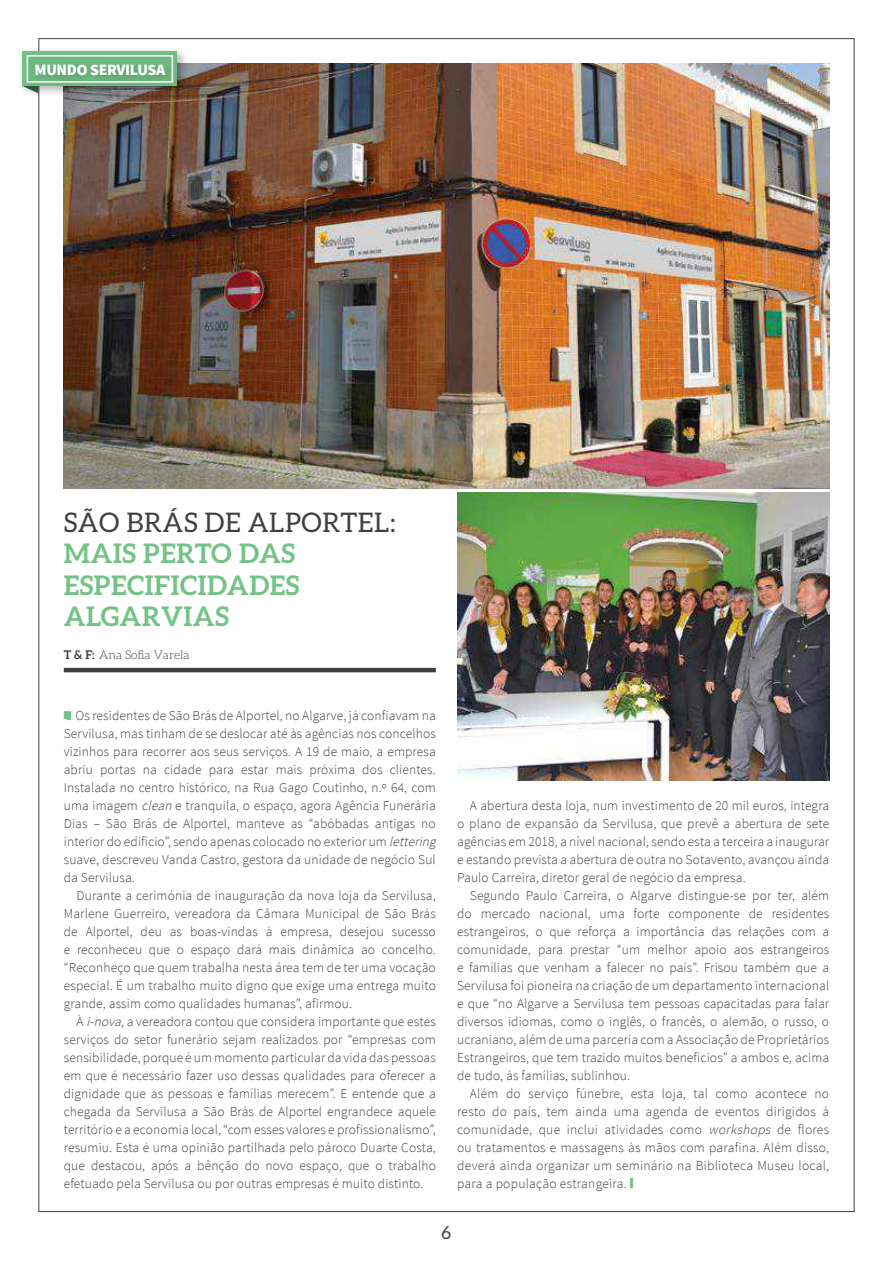
<style>
.page{position:relative;width:893px;height:1263px;background:#fff}
.page>*{position:absolute;margin:0;border:0;box-sizing:border-box;transform-origin:0 0}
.t1{font:700 27px/31.5px "Aleo";letter-spacing:.02em;color:#74c386}
.t2{font:27px "Aleo";letter-spacing:.02em;color:#404042}
.t3{font:18px "Aleo";color:#404042}
.t4{font:900 15.75px "Source Sans Pro";color:#fff}
.t5{font:300 13.5px/18px "Source Sans Pro";letter-spacing:.01em;color:#404042;text-align:justify}
.t6{font:300 12px "Aleo";color:#404042}
.s1{font-weight:700}
.s2{font-style:italic}
</style>
<div class="page">
<hr style="left:64px;top:668px;width:372px;height:4px;background:#404042">
<svg style="left:64px;top:711px;width:7px;height:9px"></svg>
<svg style="left:630px;top:1179px;width:3px;height:9px"></svg>
<img style="left:64px;top:64px;width:765px;height:425px">
<img style="left:457px;top:492px;width:372px;height:288px">
<div style="left:17px;top:45px;width:173px;height:53px;background:#000;opacity:.29"></div>
<div style="left:21px;top:49px;width:164px;height:46px;background:#000;opacity:.31"></div>
<svg style="left:23px;top:54px;width:151px;height:39px;background:#7aaf85"></svg>
<p class="t4" style="left:34px;top:59px;width:12px">MUNDO</p>
<p class="t4" style="left:90px;top:59px;width:10px">SERVILUSA</p>
<h1 class="t2" style="left:64px;top:507px;width:224px">SÃO BRÁS DE ALPOR</h1>
<h1 class="t2" style="left:340px;top:507px;width:57px">TEL:</h1>
<h1 class="t1" style="left:64px;top:537px;width:195px">MAIS PERTO DAS<br>ESPECIFICIDAD</h1>
<h1 class="t1" style="left:270px;top:569px;width:28px">ES</h1>
<h1 class="t1" style="left:64px;top:600px;width:148px">ALGARVIAS</h1>
<p class="t6" style="left:64px;top:649px;width:127px"><span class="s1">T &amp; F:</span> Ana Sofia Varela</p>
<p class="t5" style="left:64px;top:707px;width:377px;text-align:left;text-indent:12px">Os residentes de São Brás de Alportel, no Algarve, já confiavam na Servilusa, mas tinham de se deslocar até às agências nos concelhos vizinhos para recorrer aos seus serviços. A 19 de maio, a empresa abriu portas na cidade para estar mais próxima dos clientes.<br>Instalada no centro histórico, na Rua Gago Coutinho, n.º 64, com uma imagem <span class="s2">clean</span> e tranquila, o espaço, agora Agência Funerária Dias – São Brás de Alportel, manteve as “abóbadas antigas no interior do edifício”, sendo apenas colocado no exterior um <span class="s2">lettering </span>suave, descreveu Vanda Castro, gestora da unidade de negócio Sul da Servilusa.</p>
<p class="t5" style="left:64px;top:887px;width:374px;text-indent:13px">Durante a cerimónia de inauguração da nova loja da Servilusa, Marlene Guerreiro, vereadora da Câmara Municipal de São Brás de Alportel, deu as boas-vindas à empresa, desejou sucesso e reconheceu que o espaço dará mais dinâmica ao concelho. “Reconheço que quem trabalha nesta área tem de ter uma vocação especial. É um trabalho muito digno que exige uma entrega muito grande, assim como qualidades humanas”, afirmou.</p>
<p class="t5" style="left:64px;top:1013px;width:374px;text-indent:13px">À <span class="s2">i-nova</span>, a vereadora contou que considera importante que estes serviços do setor funerário sejam realizados por “empresas com sensibilidade, porque é um momento particular da vida das pessoas em que é necessário fazer uso dessas qualidades para oferecer a dignidade que as pessoas e famílias merecem”. E entende que a chegada da Servilusa a São Brás de Alportel engrandece aquele território e a economia local, “com esses valores e profissionalismo”, resumiu. Esta é uma opinião partilhada pelo pároco Duarte Costa, que destacou, após a bênção do novo espaço, que o trabalho efetuado pela Servilusa ou por outras empresas é muito distinto.</p>
<p class="t5" style="left:457px;top:797px;width:374px;text-indent:13px">A abertura desta loja, num investimento de 20 mil euros, integra o plano de expansão da Servilusa, que prevê a abertura de sete agências em 2018, a nível nacional, sendo esta a terceira a inaugurar e estando prevista a abertura de outra no Sotavento, avançou ainda Paulo Carreira, diretor geral de negócio da empresa.</p>
<p class="t5" style="left:457px;top:887px;width:374px;text-indent:13px">Segundo Paulo Carreira, o Algarve distingue-se por ter, além do mercado nacional, uma forte componente de residentes estrangeiros, o que reforça a importância das relações com a comunidade, para prestar “um melhor apoio aos estrangeiros e famílias que venham a falecer no país”. Frisou também que a Servilusa foi pioneira na criação de um departamento internacional e que “no Algarve a Servilusa tem pessoas capacitadas para falar diversos idiomas, como o inglês, o francês, o alemão, o russo, o ucraniano, além de uma parceria com a Associação de Proprietários Estrangeiros, que tem trazido muitos benefícios” a ambos e, acima de tudo, às famílias, sublinhou.</p>
<p class="t5" style="left:457px;top:1085px;width:374px;text-indent:13px">Além do serviço fúnebre, esta loja, tal como acontece no resto do país, tem ainda uma agenda de eventos dirigidos à comunidade, que inclui atividades como <span class="s2">workshops</span> de flores ou tratamentos e massagens às mãos com parafina. Além disso, deverá ainda organizar um seminário na Biblioteca Museu local, para a população estrangeira.</p>
<h2 class="t3" style="left:442px;top:1223px;width:11px">6</h2>
</div>
